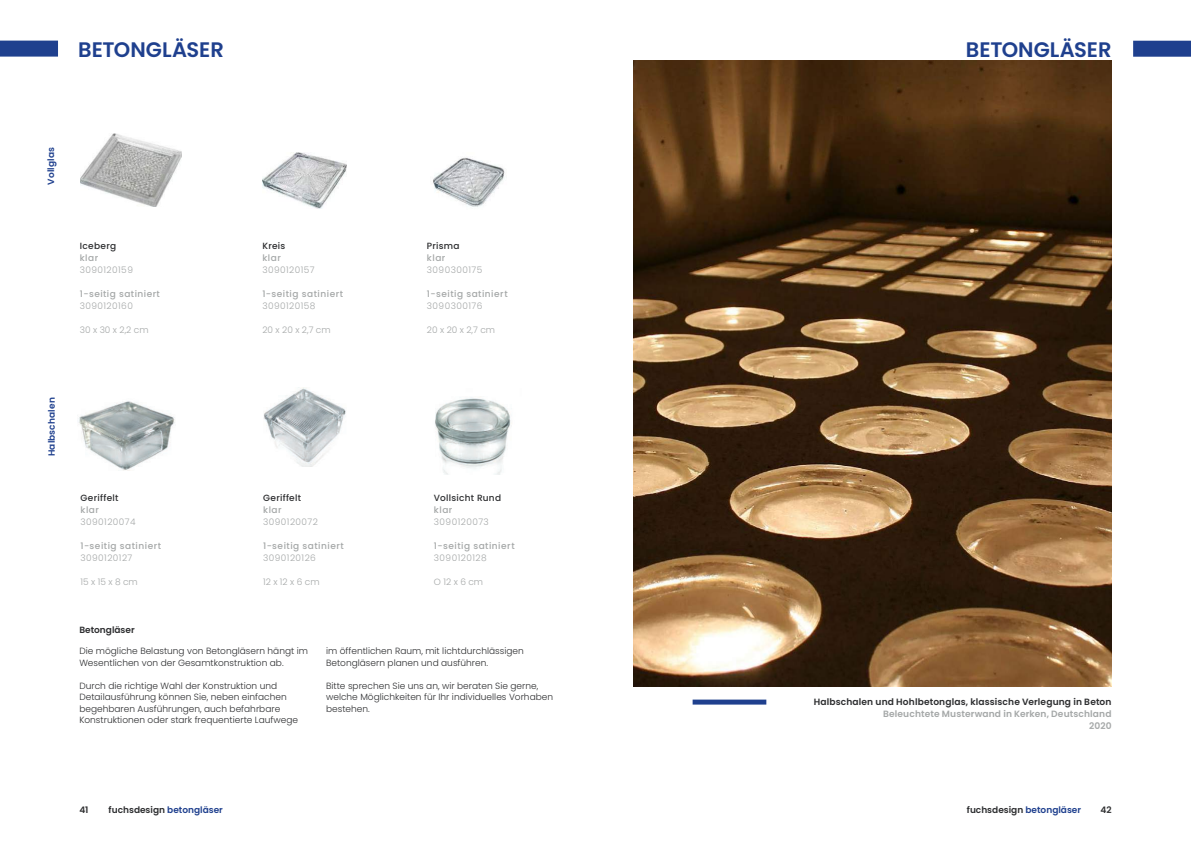
<style>
.page{position:relative;width:1191px;height:842px;background:#fff}
.page>*{position:absolute;margin:0;border:0;box-sizing:border-box;transform-origin:0 0}
.t1{font:600 21px "Poppins";color:#1f408e}
.t2{font:600 9.1px "Poppins";letter-spacing:.015em;color:#2d2e30}
.t3{font:600 9.1px/12px "Poppins";letter-spacing:.015em;color:#a5a8a8;text-align:right}
.t4{font:300 9px/11.5px "Poppins";color:#2d2e30}
.t5{font:300 9px "Poppins";letter-spacing:.05em;color:#a5a8a8}
.t6{font:500 9px "Poppins";letter-spacing:.055em;color:#a5a8a8}
.t7{font:600 9px "Poppins";color:#2d2e30}
.t8{font:500 9px "Poppins";letter-spacing:.03em;color:#2d2e30}
.t9{font:600 9px "Poppins";letter-spacing:.015em;color:#1f408e}
.s1{color:#1f408e}
</style>
<div class="page">
<img style="left:435px;top:397px;width:76px;height:77px">
<img style="left:80px;top:134px;width:101px;height:73px">
<img style="left:79px;top:401px;width:96px;height:70px">
<img style="left:264px;top:388px;width:82px;height:79px">
<img style="left:262px;top:153px;width:84px;height:55px">
<img style="left:433px;top:157px;width:72px;height:50px">
<div style="left:692px;top:700px;width:74px;height:5px;background:#1f408e"></div>
<img style="left:633px;top:61px;width:478px;height:626px">
<div style="left:0;top:41px;width:58px;height:16px;background:#1f408e"></div>
<div style="left:1133px;top:41px;width:58px;height:16px;background:#1f408e"></div>
<h1 class="t1" style="left:78px;top:37px;width:147px">BETONGLÄSER</h1>
<h1 class="t1" style="left:966px;top:37px;width:147px">BETONGLÄSER</h1>
<p class="t9" style="left:46px;top:185px;width:39px;rotate:-90deg">Vollglas</p>
<p class="t8" style="left:80px;top:242px;width:38px">Iceberg</p>
<p class="t6" style="left:80px;top:254px;width:20px">klar</p>
<p class="t5" style="left:80px;top:264px;width:55px">3090120159</p>
<p class="t6" style="left:80px;top:290px;width:82px">1-seitig satiniert</p>
<p class="t5" style="left:80px;top:300px;width:55px">3090120160</p>
<p class="t5" style="left:80px;top:324px;width:70px">30 x 30 x 2,2 cm</p>
<p class="t8" style="left:262px;top:242px;width:24px">Kreis</p>
<p class="t6" style="left:262px;top:254px;width:20px">klar</p>
<p class="t5" style="left:262px;top:264px;width:54px">3090120157</p>
<p class="t6" style="left:262px;top:290px;width:82px">1-seitig satiniert</p>
<p class="t5" style="left:262px;top:300px;width:55px">3090120158</p>
<p class="t5" style="left:262px;top:324px;width:70px">20 x 20 x 2,7 cm</p>
<p class="t8" style="left:427px;top:242px;width:34px">Prisma</p>
<p class="t6" style="left:427px;top:254px;width:20px">klar</p>
<p class="t5" style="left:427px;top:264px;width:57px">3090300175</p>
<p class="t6" style="left:427px;top:290px;width:82px">1-seitig satiniert</p>
<p class="t5" style="left:427px;top:300px;width:57px">3090300176</p>
<p class="t5" style="left:427px;top:324px;width:70px">20 x 20 x 2,7 cm</p>
<p class="t9" style="left:46px;top:456px;width:60px;rotate:-90deg">Halbschalen</p>
<p class="t8" style="left:80px;top:494px;width:40px">Geriffelt</p>
<p class="t6" style="left:80px;top:506px;width:20px">klar</p>
<p class="t5" style="left:80px;top:516px;width:57px">3090120074</p>
<p class="t6" style="left:80px;top:542px;width:82px">1-seitig satiniert</p>
<p class="t5" style="left:80px;top:552px;width:53px">3090120127</p>
<p class="t5" style="left:80px;top:576px;width:59px">15 x 15 x 8 cm</p>
<p class="t7" style="left:79px;top:625px;width:57px">Betongläser</p>
<p class="t8" style="left:263px;top:494px;width:40px">Geriffelt</p>
<p class="t6" style="left:263px;top:506px;width:20px">klar</p>
<p class="t5" style="left:263px;top:516px;width:56px">3090120072</p>
<p class="t6" style="left:263px;top:542px;width:82px">1-seitig satiniert</p>
<p class="t5" style="left:263px;top:552px;width:54px">3090120126</p>
<p class="t5" style="left:263px;top:576px;width:58px">12 x 12 x 6 cm</p>
<p class="t8" style="left:434px;top:494px;width:69px">Vollsicht Rund</p>
<p class="t6" style="left:434px;top:506px;width:20px">klar</p>
<p class="t5" style="left:434px;top:516px;width:56px">3090120073</p>
<p class="t6" style="left:434px;top:542px;width:82px">1-seitig satiniert</p>
<p class="t5" style="left:434px;top:552px;width:54px">3090120128</p>
<p class="t5" style="left:434px;top:576px;width:51px">O 12 x 6 cm</p>
<p class="t4" style="left:79px;top:645px;width:230px">Die mögliche Belastung von Betongläsern hängt im<br>Wesentlichen von der Gesamtkonstruktion ab.</p>
<p class="t4" style="left:79px;top:680px;width:220px">Durch die richtige Wahl der Konstruktion und Detailausführung können Sie, neben einfachen begehbaren Ausführungen, auch befahrbare Konstruktionen oder stark frequentierte Laufwege</p>
<p class="t4" style="left:326px;top:645px;width:199px">im öffentlichen Raum, mit lichtdurchlässigen<br>Betongläsern planen und ausführen.</p>
<p class="t4" style="left:326px;top:680px;width:228px">Bitte sprechen Sie uns an, wir beraten Sie gerne, welche Möglichkeiten für Ihr individuelles Vorhaben bestehen.</p>
<p class="t2" style="left:814px;top:696px;width:299px">Halbschalen und Hohlbetonglas, klassische Verlegung in Beton</p>
<p class="t3" style="left:883px;top:708px;width:230px">Beleuchtete Musterwand in Kerken, Deutschland<br>2020</p>
<p class="t7" style="left:79px;top:804px;width:11px">41</p>
<p class="t7" style="left:109px;top:804px;width:116px">fuchsdesign <span class="s1">betongläser</span></p>
<p class="t7" style="left:967px;top:804px;width:116px">fuchsdesign <span class="s1">betongläser</span></p>
<p class="t7" style="left:1100px;top:804px;width:13px">42</p>
</div>
